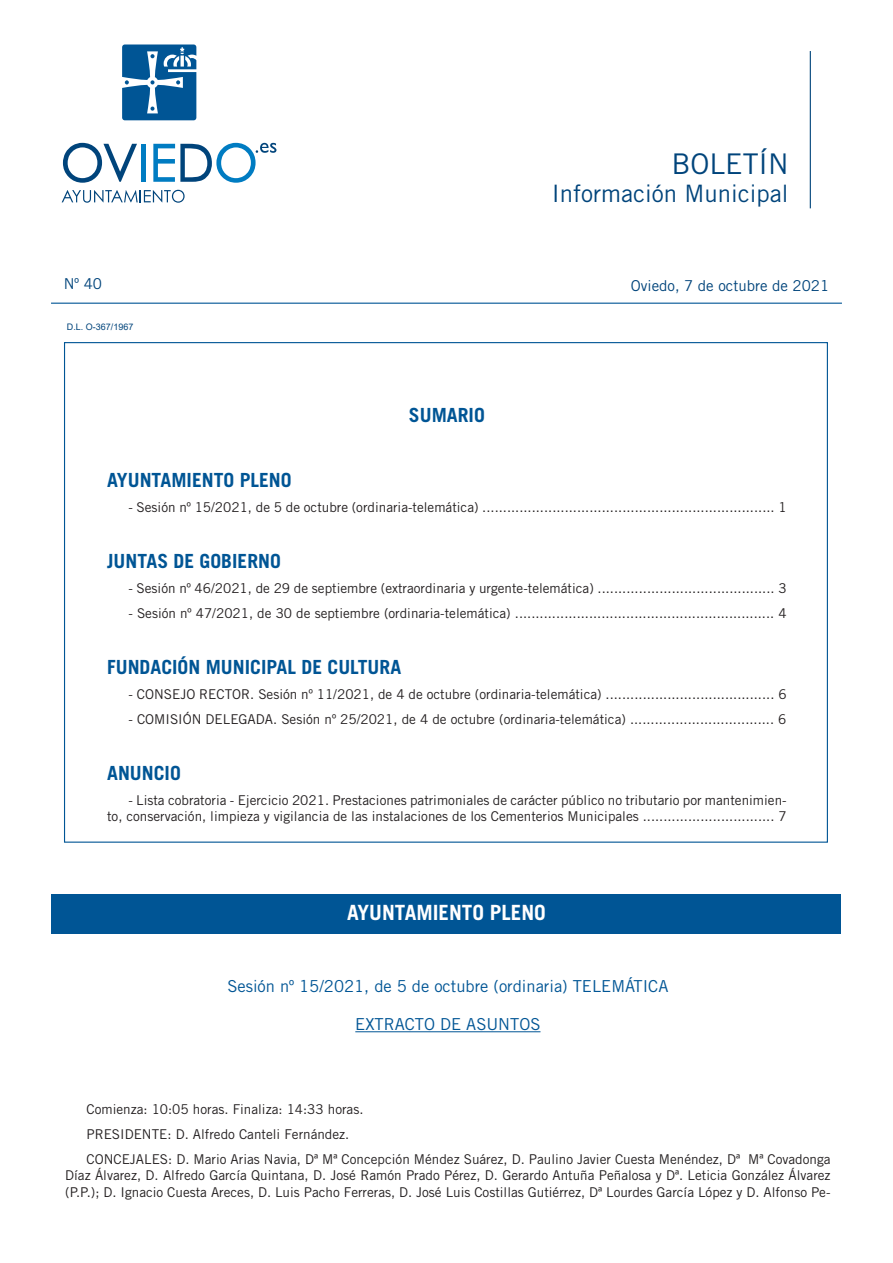
<style>
.page{position:relative;width:893px;height:1263px;background:#fff}
.page>*{position:absolute;margin:0;border:0;box-sizing:border-box;transform-origin:0 0}
.t1{font:28.5px "Trade Gothic LT Std";color:#00447b}
.t2{font:24px "Trade Gothic LT Std";color:#00447b}
.t3{font:700 21px "Trade Gothic LT Std";color:#fff}
.t4{font:700 19.5px "Trade Gothic LT Std";color:#005595}
.t5{font:16.5px "Trade Gothic LT Std";color:#005595}
.t6{font:15px "Trade Gothic LT Std";color:#00447b}
.t7{font:13.5px/16.5px "Trade Gothic LT Std";color:#231f20}
.t8{font:9px "Arial";color:#00447b}
</style>
<div class="page">
<hr style="left:810px;top:51px;width:1px;height:157px;background:#00447b">
<hr style="left:51px;top:303px;width:791px;height:1px;background:#005595">
<svg style="left:122px;top:45px;width:74px;height:75px"></svg>
<svg style="left:63px;top:143px;width:74px;height:40px"></svg>
<div style="left:141px;top:144px;width:5px;height:38px;background:#007cc2"></div>
<svg style="left:153px;top:143px;width:123px;height:40px"></svg>
<svg style="left:62px;top:190px;width:123px;height:13px"></svg>
<hr style="left:355px;top:1031px;width:185px;height:1px;background:#005595">
<div style="left:52px;top:894px;width:789px;height:39px;background:#005595"></div>
<p class="t6" style="left:64px;top:275px;width:40px">Nº 40</p>
<p class="t8" style="left:67px;top:320px;width:68px">D.L. O-367/1967</p>
<h3 class="t4" style="left:409px;top:403px;width:77px">SUMARIO</h3>
<h1 class="t1" style="left:671px;top:146px;width:119px">BOLETÍN</h1>
<h2 class="t2" style="left:552px;top:179px;width:238px">Información Municipal</h2>
<p class="t6" style="left:631px;top:277px;width:200px">Oviedo, 7 de octubre de 2021</p>
<h3 class="t4" style="left:107px;top:468px;width:186px">AYUNTAMIENTO PLENO</h3>
<p class="t7" style="left:128px;top:499px;width:660px">- Sesión nº 15/2021, de 5 de octubre (ordinaria-telemática) ....................................................................... 1</p>
<h3 class="t4" style="left:107px;top:549px;width:175px">JUNTAS DE GOBIERNO</h3>
<p class="t7" style="left:128px;top:580px;width:660px">- Sesión nº 46/2021, de 29 de septiembre (extraordinaria y urgente-telemática) ........................................... 3</p>
<p class="t7" style="left:128px;top:605px;width:660px">- Sesión nº 47/2021, de 30 de septiembre (ordinaria-telemática) ............................................................... 4</p>
<h3 class="t4" style="left:107px;top:655px;width:296px">FUNDACIÓN MUNICIPAL DE CULTURA</h3>
<p class="t7" style="left:128px;top:686px;width:660px">- CONSEJO RECTOR. Sesión nº 11/2021, de 4 de octubre (ordinaria-telemática) ......................................... 6</p>
<p class="t7" style="left:128px;top:711px;width:660px">- COMISIÓN DELEGADA. Sesión nº 25/2021, de 4 de octubre (ordinaria-telemática) ................................... 6</p>
<h3 class="t4" style="left:107px;top:761px;width:75px">ANUNCIO</h3>
<p class="t7" style="left:107px;top:792px;width:681px;text-align:right">- Lista cobratoria - Ejercicio 2021. Prestaciones patrimoniales de carácter público no tributario por mantenimien-<br>to, conservación, limpieza y vigilancia de las instalaciones de los Cementerios Municipales ................................ 7</p>
<h3 class="t3" style="left:347px;top:899px;width:200px">AYUNTAMIENTO PLENO</h3>
<p class="t5" style="left:227px;top:976px;width:443px">Sesión nº 15/2021, de 5 de octubre (ordinaria) TELEMÁTICA</p>
<p class="t5" style="left:355px;top:1014px;width:187px">EXTRACTO DE ASUNTOS</p>
<p class="t7" style="left:86px;top:1096px;width:746px;line-height:25px">Comienza: 10:05 horas. Finaliza: 14:33 horas.<br>PRESIDENTE: D. Alfredo Canteli Fernández.<br>CONCEJALES: D. Mario Arias Navia, Dª Mª Concepción Méndez Suárez, D. Paulino Javier Cuesta Menéndez, Dª Mª Covadonga</p>
<p class="t7" style="left:65px;top:1167px;width:767px">Díaz Álvarez, D. Alfredo García Quintana, D. José Ramón Prado Pérez, D. Gerardo Antuña Peñalosa y Dª. Leticia González Álvarez (P.P.); D. Ignacio Cuesta Areces, D. Luis Pacho Ferreras, D. José Luis Costillas Gutiérrez, Dª Lourdes García López y D. Alfonso Pe-</p>
</div>
